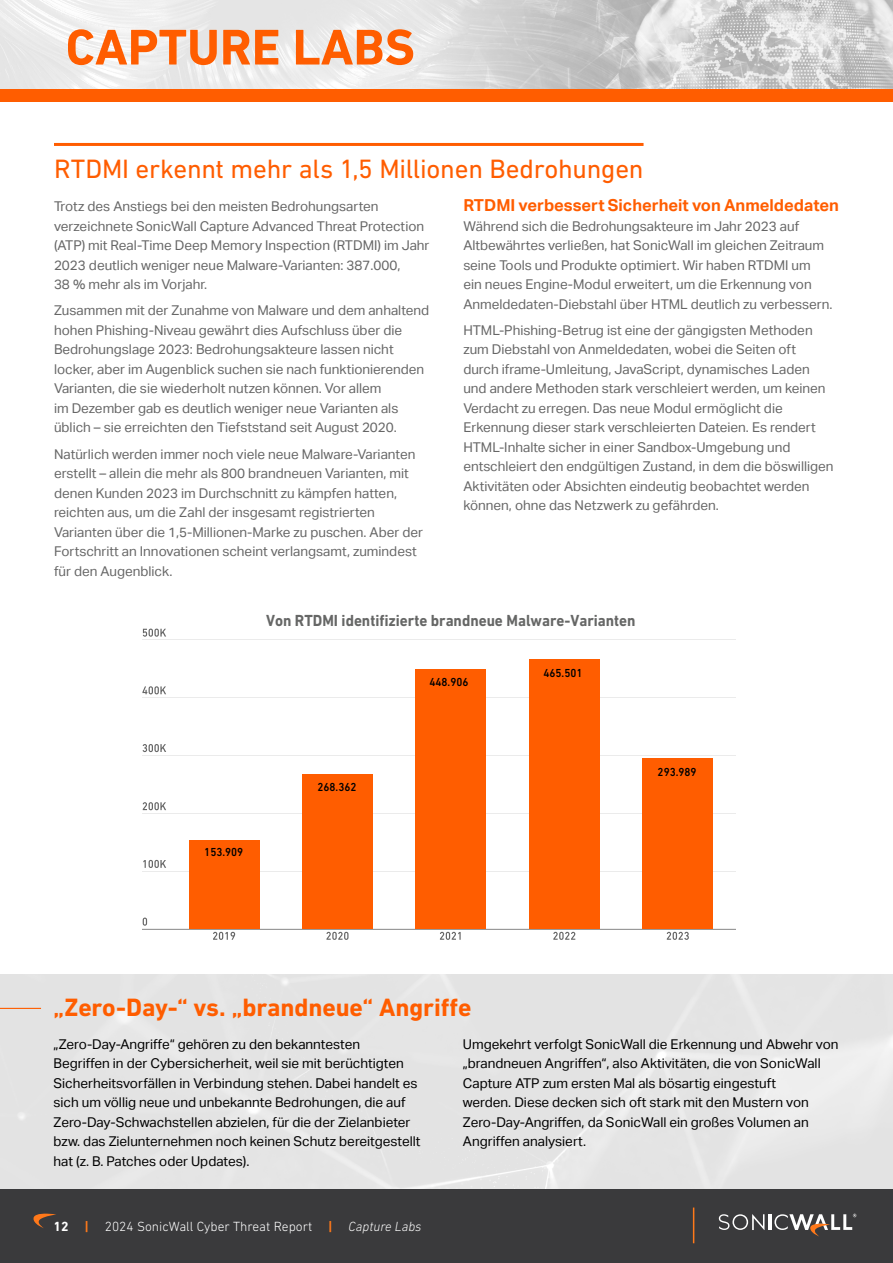
<style>
.page{position:relative;width:893px;height:1263px;background:#fff}
.page>*{position:absolute;margin:0;border:0;box-sizing:border-box;transform-origin:0 0}
.t1{font:700 51px "DIN Next LT Pro";color:#ff5d00}
.t2{font:27px "DIN Next LT Pro";letter-spacing:-.01em;color:#ff5d00}
.t3{font:700 25.5px "DIN Next LT Pro";letter-spacing:-.005em;color:#ff5d00}
.t4{font:700 16.5px "Aktiv Grotesk";color:#ff5d00}
.t5{font:700 16.35px "DIN Next LT Pro";color:#666766;scale:.93 1}
.t6{font:13.5px/19.5px "Aktiv Grotesk";color:#666}
.t7{font:13.5px/19.5px "Aktiv Grotesk";color:#000}
.t8{font:300 13.5px "DIN Next LT Pro";color:#fff}
.t9{font:500 11.85px "DIN Next LT Pro";color:#000;scale:.93 1}
.s1{font-weight:700}
.s2{font-weight:700;color:#ff791a}
.s3{font-style:italic}
</style>
<div class="page">
<div style="left:0;top:1189px;width:893px;height:74px;background:#3a3a3c"></div>
<hr style="left:693px;top:1207px;width:1px;height:36px;background:#ff791a">
<hr style="left:769px;top:1214px;width:3px;height:16px;background:#fff">
<svg style="left:719px;top:1214px;width:45px;height:16px"></svg>
<svg style="left:774px;top:1214px;width:82px;height:22px"></svg>
<svg style="left:33px;top:1213px;width:23px;height:15px"></svg>
<img style="left:0;top:0;width:893px;height:90px">
<div style="left:0;top:90px;width:893px;height:12px;background:#ff5d00"></div>
<hr style="left:54px;top:143px;width:590px;height:3px;background:#ff5d00">
<hr style="left:0;top:1008px;width:41px;height:1px;background:#ff5d00">
<svg style="left:143px;top:629px;width:23px;height:8px"></svg>
<svg style="left:142px;top:686px;width:24px;height:8px"></svg>
<svg style="left:143px;top:744px;width:23px;height:8px"></svg>
<svg style="left:143px;top:802px;width:23px;height:8px"></svg>
<svg style="left:143px;top:860px;width:23px;height:8px"></svg>
<svg style="left:143px;top:917px;width:4px;height:9px"></svg>
<hr style="left:142px;top:640px;width:593px;height:1px;background:#999">
<hr style="left:142px;top:697px;width:593px;height:1px;background:#999">
<hr style="left:142px;top:755px;width:593px;height:1px;background:#999">
<hr style="left:142px;top:813px;width:593px;height:1px;background:#999">
<hr style="left:142px;top:871px;width:593px;height:1px;background:#999">
<svg style="left:213px;top:932px;width:22px;height:8px"></svg>
<svg style="left:326px;top:932px;width:22px;height:8px"></svg>
<svg style="left:440px;top:932px;width:21px;height:8px"></svg>
<svg style="left:553px;top:932px;width:22px;height:8px"></svg>
<svg style="left:667px;top:932px;width:22px;height:8px"></svg>
<hr style="left:142px;top:929px;width:593px;height:1px;background:#999">
<div style="left:189px;top:840px;width:70px;height:89px;background:#ff5d00"></div>
<div style="left:302px;top:774px;width:71px;height:155px;background:#ff5d00"></div>
<div style="left:416px;top:669px;width:70px;height:260px;background:#ff5d00"></div>
<div style="left:529px;top:660px;width:70px;height:269px;background:#ff5d00"></div>
<div style="left:643px;top:759px;width:70px;height:170px;background:#ff5d00"></div>
<h1 class="t1" style="left:66px;top:17px;width:351px">CAPTURE LABS</h1>
<h2 class="t2" style="left:54px;top:153px;width:591px">RTDMI erkennt mehr als 1,5 Millionen Bedrohungen</h2>
<p class="t6" style="left:54px;top:197px;width:377px">Trotz des Anstiegs bei den meisten Bedrohungsarten verzeichnete SonicWall Capture Advanced Threat Protection (ATP) mit Real-Time Deep Memory Inspection (RTDMI) im Jahr 2023 deutlich weniger neue Malware-Varianten: 387.000,<br>38 % mehr als im Vorjahr.</p>
<p class="t6" style="left:54px;top:301px;width:377px">Zusammen mit der Zunahme von Malware und dem anhaltend hohen Phishing-Niveau gewährt dies Aufschluss über die Bedrohungslage 2023: Bedrohungsakteure lassen nicht locker, aber im Augenblick suchen sie nach funktionierenden Varianten, die sie wiederholt nutzen können. Vor allem<br>im Dezember gab es deutlich weniger neue Varianten als üblich – sie erreichten den Tiefststand seit August 2020.</p>
<p class="t6" style="left:54px;top:444px;width:371px">Natürlich werden immer noch viele neue Malware-Varianten erstellt – allein die mehr als 800 brandneuen Varianten, mit denen Kunden 2023 im Durchschnitt zu kämpfen hatten, reichten aus, um die Zahl der insgesamt registrierten Varianten über die 1,5-Millionen-Marke zu puschen. Aber der Fortschritt an Innovationen scheint verlangsamt, zumindest für den Augenblick.</p>
<p class="t4" style="left:463px;top:196px;width:377px">RTDMI verbessert Sicherheit von Anmeldedaten</p>
<p class="t6" style="left:463px;top:216px;width:371px">Während sich die Bedrohungsakteure im Jahr 2023 auf Altbewährtes verließen, hat SonicWall im gleichen Zeitraum seine Tools und Produkte optimiert. Wir haben RTDMI um ein neues Engine-Modul erweitert, um die Erkennung von Anmeldedaten-Diebstahl über HTML deutlich zu verbessern.</p>
<p class="t6" style="left:463px;top:320px;width:372px">HTML-Phishing-Betrug ist eine der gängigsten Methoden zum Diebstahl von Anmeldedaten, wobei die Seiten oft durch iframe-Umleitung, JavaScript, dynamisches Laden und andere Methoden stark verschleiert werden, um keinen Verdacht zu erregen. Das neue Modul ermöglicht die Erkennung dieser stark verschleierten Dateien. Es rendert HTML-Inhalte sicher in einer Sandbox-Umgebung und entschleiert den endgültigen Zustand, in dem die böswilligen Aktivitäten oder Absichten eindeutig beobachtet werden können, ohne das Netzwerk zu gefährden.</p>
<p class="t5" style="left:266px;top:611px;width:399px">Von RTDMI identifizierte brandneue Malware-Varianten</p>
<p class="t9" style="left:204px;top:845px;width:43px">153.909</p>
<p class="t9" style="left:317px;top:780px;width:43px">268.362</p>
<p class="t9" style="left:429px;top:675px;width:43px">448.906</p>
<p class="t9" style="left:543px;top:666px;width:43px">465.501</p>
<p class="t9" style="left:658px;top:765px;width:43px">293.989</p>
<h3 class="t3" style="left:54px;top:992px;width:419px">„Zero-Day-“ vs. „brandneue“ Angriffe</h3>
<p class="t7" style="left:54px;top:1034px;width:368px">„Zero-Day-Angriffe“ gehören zu den bekanntesten<br>Begriffen in der Cybersicherheit, weil sie mit berüchtigten Sicherheitsvorfällen in Verbindung stehen. Dabei handelt es sich um völlig neue und unbekannte Bedrohungen, die auf Zero-Day-Schwachstellen abzielen, für die der Zielanbieter bzw. das Zielunternehmen noch keinen Schutz bereitgestellt hat (z. B. Patches oder Updates).</p>
<p class="t7" style="left:463px;top:1034px;width:377px">Umgekehrt verfolgt SonicWall die Erkennung und Abwehr von „brandneuen Angriffen“, also Aktivitäten, die von SonicWall Capture ATP zum ersten Mal als bösartig eingestuft<br>werden. Diese decken sich oft stark mit den Mustern von Zero-Day-Angriffen, da SonicWall ein großes Volumen an Angriffen analysiert.</p>
<p class="t8" style="left:54px;top:1219px;width:369px"><span class="s1">12</span> <span class="s2">|</span> 2024 SonicWall Cyber Threat Report <span class="s2">|</span> <span class="s3">Capture Labs</span></p>
</div>
